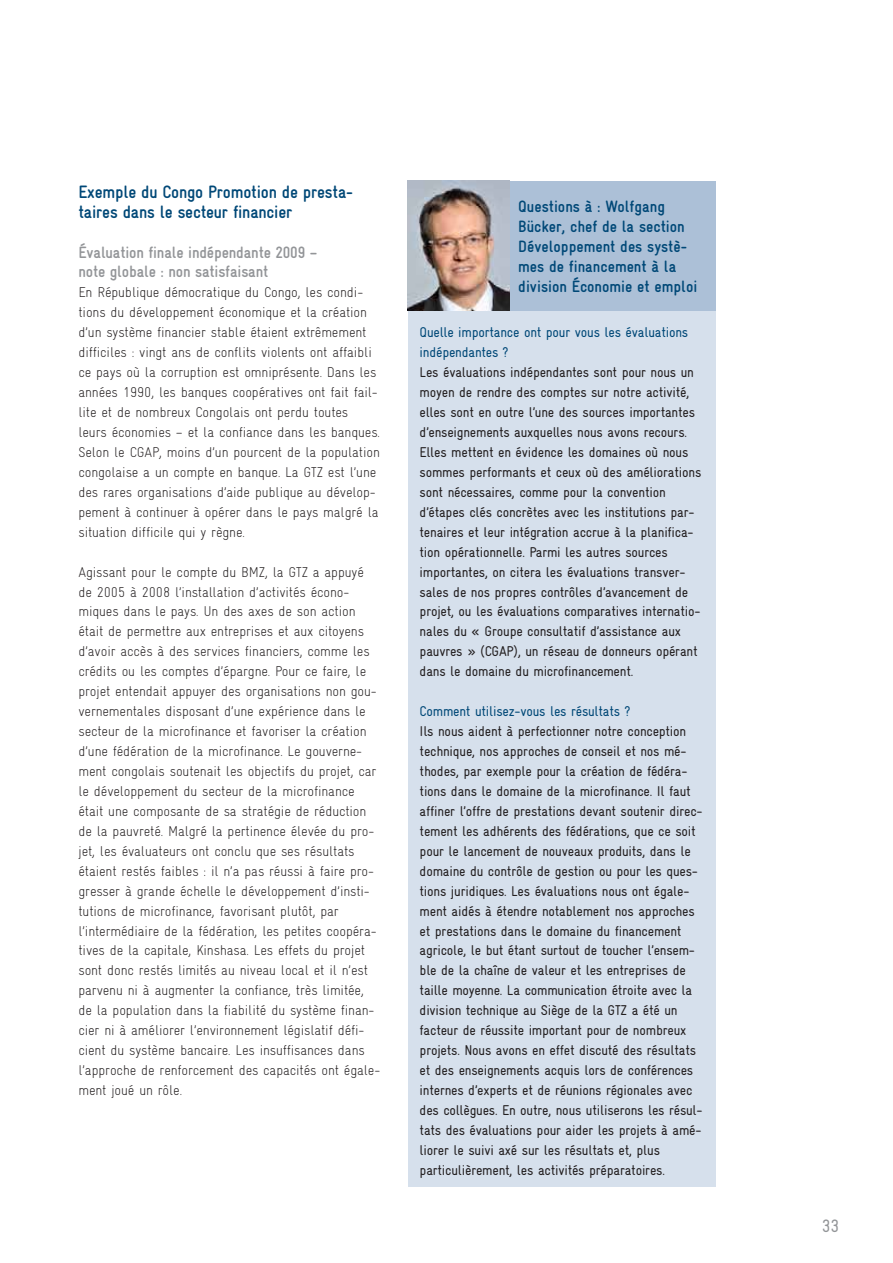
<style>
.page{position:relative;width:893px;height:1263px;background:#fff}
.page>*{position:absolute;margin:0;border:0;box-sizing:border-box;transform-origin:0 0}
.t1{font:700 condensed 18px/20px "Gravur";letter-spacing:-.01em;color:#004877}
.t2{font:condensed 18px "Gravur";color:#939598}
.t3{font:700 condensed 16.5px/20px "Gravur";color:#004877}
.t4{font:700 condensed 16.5px/20px "Gravur";letter-spacing:-.01em;color:#939598}
.t5{font:300 condensed 14.25px/20px "Gravur";letter-spacing:-.01em;color:#231f20}
.t6{font:condensed 14.25px/20px "Gravur";letter-spacing:-.015em;color:#231f20}
.t7{font:condensed 14.25px/20px "Gravur";letter-spacing:-.015em;color:#004877}
</style>
<div class="page">
<div style="left:408px;top:196px;width:307px;height:991px;background:#d6e0ec"></div>
<div style="left:408px;top:181px;width:308px;height:130px;background:#acc0d7"></div>
<img style="left:408px;top:181px;width:101px;height:130px">
<p class="t1" style="left:78px;top:183px;width:276px">Exemple du Congo Promotion de presta&shy;taires dans le secteur financier</p>
<p class="t4" style="left:78px;top:244px;width:240px">Évaluation finale indépendante 2009 – note globale : non satisfaisant</p>
<p class="t5" style="left:78px;top:284px;width:303px">En République démocratique du Congo, les condi&shy;tions du développement économique et la création d’un système financier stable étaient extrêmement difficiles : vingt ans de conflits violents ont affaibli ce pays où la corruption est omniprésente. Dans les années 1990, les banques coopératives ont fait fail&shy;lite et de nombreux Congolais ont perdu toutes leurs économies – et la confiance dans les banques.<br>Selon le CGAP, moins d’un pourcent de la population congolaise a un compte en banque. La GTZ est l’une des rares organisations d’aide publique au dévelop&shy;pement à continuer à opérer dans le pays malgré la situation difficile qui y règne.</p>
<p class="t5" style="left:78px;top:563px;width:303px">Agissant pour le compte du BMZ, la GTZ a appuyé de 2005 à 2008 l’installation d’activités écono&shy;miques dans le pays. Un des axes de son action était de permettre aux entreprises et aux citoyens d’avoir accès à des services financiers, comme les crédits ou les comptes d’épargne. Pour ce faire, le projet entendait appuyer des organisations non gou&shy;vernementales disposant d’une expérience dans le secteur de la microfinance et favoriser la création d’une fédération de la microfinance. Le gouverne&shy;ment congolais soutenait les objectifs du projet, car le développement du secteur de la microfinance était une composante de sa stratégie de réduction de la pauvreté. Malgré la pertinence élevée du pro&shy;jet, les évaluateurs ont conclu que ses résultats étaient restés faibles : il n’a pas réussi à faire pro&shy;gresser à grande échelle le développement d’insti&shy;tutions de microfinance, favorisant plutôt, par l’intermédiaire de la fédération, les petites coopéra&shy;tives de la capitale, Kinshasa. Les effets du projet sont donc restés limités au niveau local et il n’est parvenu ni à augmenter la confiance, très limitée, de la population dans la fiabilité du système finan&shy;cier ni à améliorer l’environnement législatif défi&shy;cient du système bancaire. Les insuffisances dans l’approche de renforcement des capacités ont égale&shy;ment joué un rôle.</p>
<p class="t3" style="left:518px;top:198px;width:181px">Questions à : Wolfgang<br>Bücker, chef de la section<br>Développement des systè&shy;mes de financement à la division Économie et emploi</p>
<p class="t7" style="left:419px;top:324px;width:270px">Quelle importance ont pour vous les évaluations indépendantes ?</p>
<p class="t6" style="left:419px;top:364px;width:283px">Les évaluations indépendantes sont pour nous un moyen de rendre des comptes sur notre activité, elles sont en outre l’une des sources importantes d’enseignements auxquelles nous avons recours.<br>Elles mettent en évidence les domaines où nous sommes performants et ceux où des améliorations sont nécessaires, comme pour la convention d’étapes clés concrètes avec les institutions par&shy;tenaires et leur intégration accrue à la planifica&shy;tion opérationnelle. Parmi les autres sources importantes, on citera les évaluations transver&shy;sales de nos propres contrôles d’avancement de projet, ou les évaluations comparatives internatio&shy;nales du « Groupe consultatif d’assistance aux pauvres » (CGAP), un réseau de donneurs opérant dans le domaine du microfinancement.</p>
<p class="t7" style="left:419px;top:703px;width:212px">Comment utilisez-vous les résultats ?</p>
<p class="t6" style="left:419px;top:723px;width:284px">Ils nous aident à perfectionner notre conception technique, nos approches de conseil et nos mé&shy;thodes, par exemple pour la création de fédéra&shy;tions dans le domaine de la microfinance. Il faut affiner l’offre de prestations devant soutenir direc&shy;tement les adhérents des fédérations, que ce soit pour le lancement de nouveaux produits, dans le domaine du contrôle de gestion ou pour les ques&shy;tions juridiques. Les évaluations nous ont égale&shy;ment aidés à étendre notablement nos approches et prestations dans le domaine du financement agricole, le but étant surtout de toucher l’ensem&shy;ble de la chaîne de valeur et les entreprises de taille moyenne. La communication étroite avec la division technique au Siège de la GTZ a été un facteur de réussite important pour de nombreux projets. Nous avons en effet discuté des résultats et des enseignements acquis lors de conférences internes d’experts et de réunions régionales avec des collègues. En outre, nous utiliserons les résul&shy;tats des évaluations pour aider les projets à amé&shy;liorer le suivi axé sur les résultats et, plus particulièrement, les activités préparatoires.</p>
<p class="t2" style="left:821px;top:1219px;width:19px">33</p>
</div>
